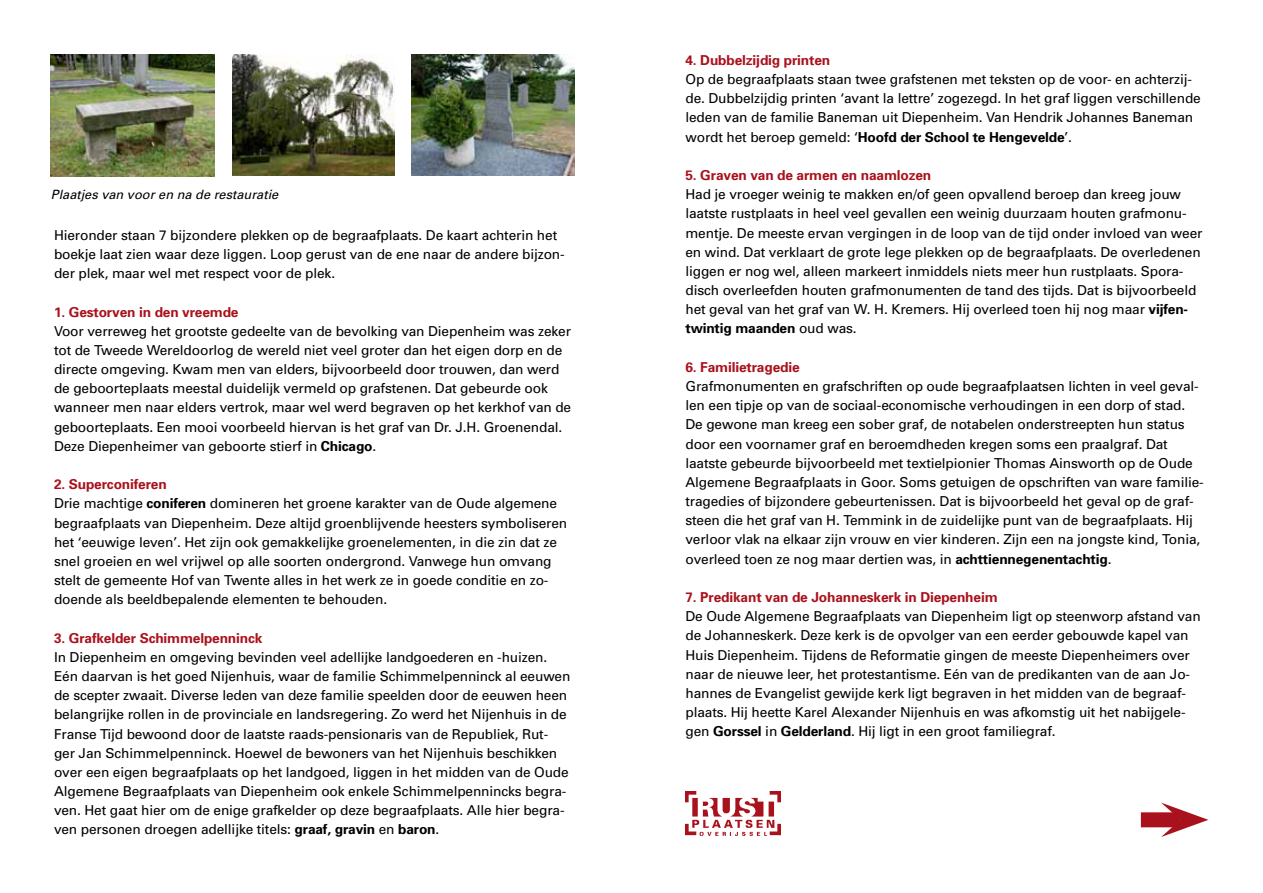
<style>
.page{position:relative;width:1263px;height:893px;background:#fff}
.page>*{position:absolute;margin:0;border:0;box-sizing:border-box;transform-origin:0 0}
.t1{font:13.65px/19.2px "Univers";letter-spacing:-.01em;color:#000}
.t2{font:700 13.65px "Univers";letter-spacing:-.01em;color:#a9121d}
.t3{font:italic 12.75px "Univers";color:#000}
.s1{font-weight:700}
.s2{font-weight:700;color:#a9121d}
</style>
<div class="page">
<img style="left:232px;top:54px;width:163px;height:122px">
<img style="left:412px;top:54px;width:162px;height:122px">
<img style="left:51px;top:54px;width:164px;height:123px">
<img style="left:685px;top:791px;width:95px;height:45px">
<div style="left:1141px;top:812px;width:39px;height:15px;background:#a9121d"></div>
<svg style="left:1161px;top:803px;width:47px;height:34px"></svg>
<p class="t3" style="left:51px;top:187px;width:229px">Plaatjes van voor en na de restauratie</p>
<p class="t1" style="left:54px;top:225px;width:512px">Hieronder staan 7 bijzondere plekken op de begraafplaats. De kaart achterin het boekje laat zien waar deze liggen. Loop gerust van de ene naar de andere bijzon&shy;der plek, maar wel met respect voor de plek.</p>
<p class="t2" style="left:54px;top:303px;width:186px">1. Gestorven in den vreemde</p>
<p class="t1" style="left:54px;top:321px;width:519px">Voor verreweg het grootste gedeelte van de bevolking van Diepenheim was zeker tot de Tweede Wereldoorlog de wereld niet veel groter dan het eigen dorp en de directe omgeving. Kwam men van elders, bijvoorbeeld door trouwen, dan werd de geboorteplaats meestal duidelijk vermeld op grafstenen. Dat gebeurde ook wanneer men naar elders vertrok, maar wel werd begraven op het kerkhof van de geboorteplaats. Een mooi voorbeeld hiervan is het graf van Dr. J.H. Groenendal.<br>Deze Diepenheimer van geboorte stierf in <span class="s1">Chicago</span>.</p>
<p class="t1" style="left:54px;top:475px;width:515px"><span class="s2">2. Superconiferen<br></span>Drie machtige <span class="s1">coniferen</span> domineren het groene karakter van de Oude algemene begraafplaats van Diepenheim. Deze altijd groenblijvende heesters symboliseren het ‘eeuwige leven’. Het zijn ook gemakkelijke groenelementen, in die zin dat ze snel groeien en wel vrijwel op alle soorten ondergrond. Vanwege hun omvang stelt de gemeente Hof van Twente alles in het werk ze in goede conditie en zo&shy;doende als beeldbepalende elementen te behouden.</p>
<p class="t2" style="left:54px;top:629px;width:210px">3. Grafkelder Schimmelpenninck</p>
<p class="t1" style="left:54px;top:647px;width:518px">In Diepenheim en omgeving bevinden veel adellijke landgoederen en -huizen.<br>Eén daarvan is het goed Nijenhuis, waar de familie Schimmelpenninck al eeuwen de scepter zwaait. Diverse leden van deze familie speelden door de eeuwen heen belangrijke rollen in de provinciale en landsregering. Zo werd het Nijenhuis in de Franse Tijd bewoond door de laatste raads-pensionaris van de Republiek, Rut&shy;ger Jan Schimmelpenninck. Hoewel de bewoners van het Nijenhuis beschikken over een eigen begraafplaats op het landgoed, liggen in het midden van de Oude Algemene Begraafplaats van Diepenheim ook enkele Schimmelpennincks begra&shy;ven. Het gaat hier om de enige grafkelder op deze begraafplaats. Alle hier begra&shy;ven personen droegen adellijke titels: <span class="s1">graaf, gravin</span> en <span class="s1">baron</span>.</p>
<p class="t2" style="left:685px;top:52px;width:146px">4. Dubbelzijdig printen</p>
<p class="t1" style="left:685px;top:70px;width:517px">Op de begraafplaats staan twee grafstenen met teksten op de voor- en achterzij&shy;de. Dubbelzijdig printen ‘avant la lettre’ zogezegd. In het graf liggen verschillende leden van de familie Baneman uit Diepenheim. Van Hendrik Johannes Baneman wordt het beroep gemeld: ‘<span class="s1">Hoofd der School te Hengevelde</span>’.</p>
<p class="t2" style="left:685px;top:167px;width:247px">5. Graven van de armen en naamlozen</p>
<p class="t1" style="left:685px;top:185px;width:518px">Had je vroeger weinig te makken en/of geen opvallend beroep dan kreeg jouw laatste rustplaats in heel veel gevallen een weinig duurzaam houten grafmonu&shy;mentje. De meeste ervan vergingen in de loop van de tijd onder invloed van weer en wind. Dat verklaart de grote lege plekken op de begraafplaats. De overledenen liggen er nog wel, alleen markeert inmiddels niets meer hun rustplaats. Spora&shy;disch overleefden houten grafmonumenten de tand des tijds. Dat is bijvoorbeeld het geval van het graf van W. H. Kremers. Hij overleed toen hij nog maar <span class="s1">vijfen&shy;twintig maanden</span> oud was.</p>
<p class="t2" style="left:685px;top:359px;width:116px">6. Familietragedie</p>
<p class="t1" style="left:685px;top:377px;width:520px">Grafmonumenten en grafschriften op oude begraafplaatsen lichten in veel geval&shy;len een tipje op van de sociaal-economische verhoudingen in een dorp of stad.<br>De gewone man kreeg een sober graf, de notabelen onderstreepten hun status door een voornamer graf en beroemdheden kregen soms een praalgraf. Dat laatste gebeurde bijvoorbeeld met textielpionier Thomas Ainsworth op de Oude Algemene Begraafplaats in Goor. Soms getuigen de opschriften van ware familie&shy;tragedies of bijzondere gebeurtenissen. Dat is bijvoorbeeld het geval op de graf&shy;steen die het graf van H. Temmink in de zuidelijke punt van de begraafplaats. Hij verloor vlak na elkaar zijn vrouw en vier kinderen. Zijn een na jongste kind, Tonia, overleed toen ze nog maar dertien was, in <span class="s1">achttiennegenentachtig</span>.</p>
<p class="t2" style="left:685px;top:589px;width:314px">7. Predikant van de Johanneskerk in Diepenheim</p>
<p class="t1" style="left:685px;top:607px;width:517px">De Oude Algemene Begraafplaats van Diepenheim ligt op steenworp afstand van de Johanneskerk. Deze kerk is de opvolger van een eerder gebouwde kapel van Huis Diepenheim. Tijdens de Reformatie gingen de meeste Diepenheimers over naar de nieuwe leer, het protestantisme. Eén van de predikanten van de aan Jo&shy;hannes de Evangelist gewijde kerk ligt begraven in het midden van de begraaf&shy;plaats. Hij heette Karel Alexander Nijenhuis en was afkomstig uit het nabijgele&shy;gen <span class="s1">Gorssel</span> in <span class="s1">Gelderland</span>. Hij ligt in een groot familiegraf.</p>
</div>
